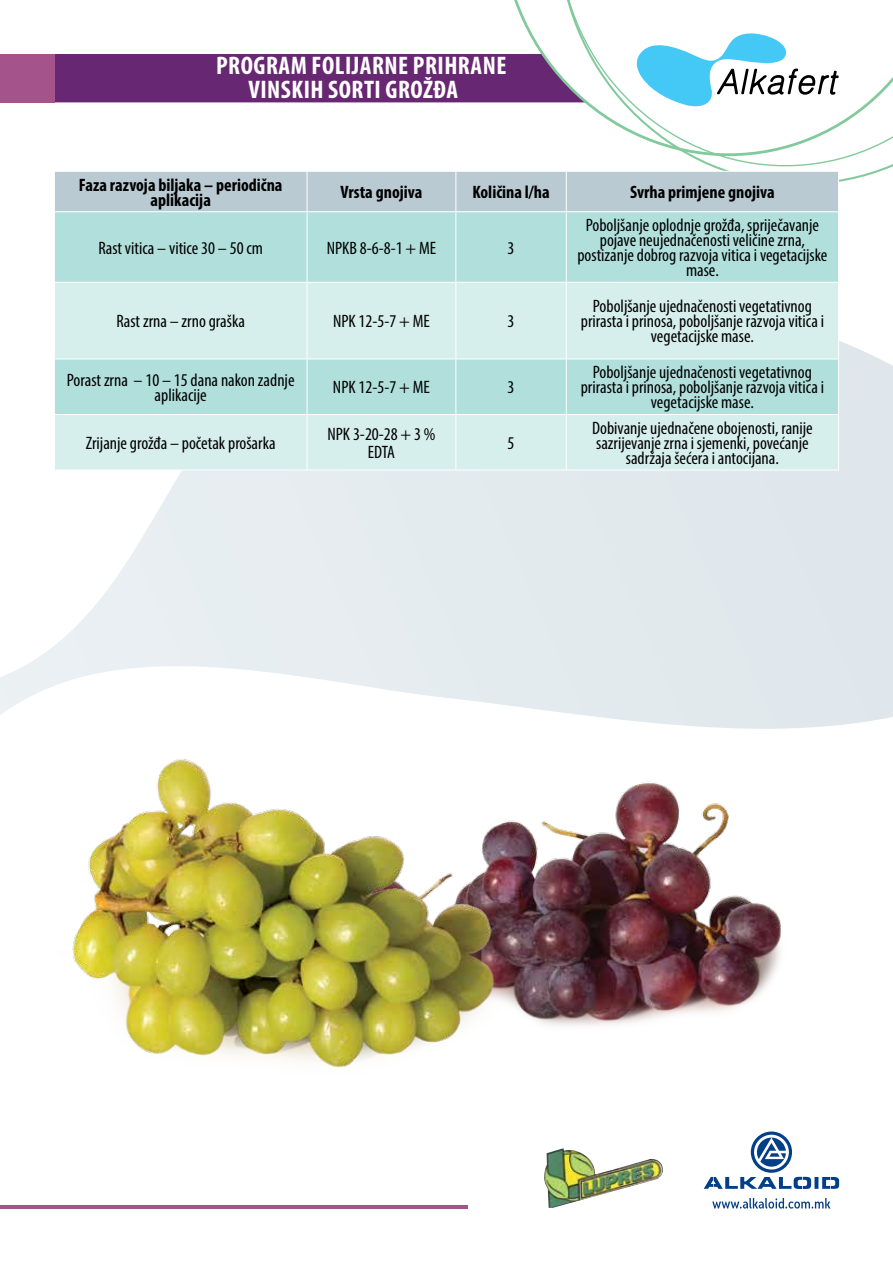
<style>
.page{position:relative;width:893px;height:1263px;background:#fff}
.page>*{position:absolute;margin:0;border:0;box-sizing:border-box;transform-origin:0 0}
.t1{font:700 condensed 25.5px/24px "Myriad Pro";letter-spacing:.02em;color:#fff}
.t2{font:condensed 18px/15px "Myriad Pro";color:#000;text-align:center}
.t3{font:700 condensed 18px/15px "Myriad Pro";color:#000;text-align:center}
</style>
<div class="page">
<div style="left:171px;top:471px;width:235px;height:17px;background:#e7edf1"></div>
<img style="left:537px;top:782px;width:244px;height:244px">
<div style="left:54px;top:54px;width:443px;height:48px;background:#682772"></div>
<svg style="left:497px;top:0;width:396px;height:182px"></svg>
<div style="left:0;top:54px;width:54px;height:48px;background:#a4548a"></div>
<hr style="left:0;top:1205px;width:468px;height:4px;background:#a4548a">
<div style="left:55px;top:172px;width:783px;height:39px;background:#bacad3"></div>
<div style="left:55px;top:212px;width:783px;height:70px;background:#b0dfdc"></div>
<svg style="left:55px;top:283px;width:783px;height:187px;background:#cbe9e7"></svg>
<hr style="left:456px;top:171px;width:110px;height:1px;background:#fff">
<hr style="left:566px;top:171px;width:273px;height:1px;background:#fff">
<hr style="left:307px;top:172px;width:1px;height:39px;background:#fff">
<hr style="left:455px;top:172px;width:1px;height:39px;background:#fff">
<hr style="left:566px;top:172px;width:1px;height:39px;background:#fff">
<hr style="left:838px;top:172px;width:1px;height:39px;background:#fff">
<hr style="left:307px;top:212px;width:1px;height:70px;background:#fff">
<hr style="left:455px;top:212px;width:1px;height:70px;background:#fff">
<hr style="left:566px;top:212px;width:1px;height:70px;background:#fff">
<hr style="left:307px;top:283px;width:1px;height:76px;background:#fff">
<hr style="left:455px;top:283px;width:1px;height:76px;background:#fff">
<hr style="left:566px;top:283px;width:1px;height:76px;background:#fff">
<hr style="left:54px;top:359px;width:253px;height:1px;background:#fff">
<hr style="left:307px;top:359px;width:149px;height:1px;background:#fff">
<hr style="left:456px;top:359px;width:110px;height:1px;background:#fff">
<hr style="left:566px;top:359px;width:273px;height:1px;background:#fff">
<hr style="left:307px;top:359px;width:1px;height:55px;background:#fff">
<hr style="left:455px;top:359px;width:1px;height:55px;background:#fff">
<hr style="left:566px;top:359px;width:1px;height:55px;background:#fff">
<hr style="left:54px;top:414px;width:253px;height:1px;background:#fff">
<hr style="left:307px;top:414px;width:149px;height:1px;background:#fff">
<hr style="left:456px;top:414px;width:110px;height:1px;background:#fff">
<hr style="left:566px;top:414px;width:273px;height:1px;background:#fff">
<hr style="left:307px;top:415px;width:1px;height:55px;background:#fff">
<hr style="left:455px;top:415px;width:1px;height:55px;background:#fff">
<hr style="left:566px;top:415px;width:1px;height:55px;background:#fff">
<img style="left:72px;top:759px;width:465px;height:309px">
<svg style="left:634px;top:33px;width:206px;height:77px"></svg>
<svg style="left:712px;top:1198px;width:118px;height:10px"></svg>
<svg style="left:704px;top:1131px;width:135px;height:58px"></svg>
<img style="left:544px;top:1148px;width:119px;height:60px">
<h1 class="t1" style="left:248px;top:53px;width:259px;text-indent:-32px">Program folijarne prihrane<br>VINSKIH SORTI GROŽĐA</h1>
<p class="t3" style="left:79px;top:177px;width:205px">Faza razvoja biljaka – periodična aplikacija</p>
<p class="t3" style="left:341px;top:184px;width:83px">Vrsta gnojiva</p>
<p class="t3" style="left:472px;top:184px;width:79px">Količina l/ha</p>
<p class="t3" style="left:630px;top:184px;width:146px">Svrha primjene gnojiva</p>
<p class="t2" style="left:98px;top:240px;width:166px">Rast vitica – vitice 30 – 50 cm</p>
<p class="t2" style="left:327px;top:240px;width:111px">NPKB 8-6-8-1 + МЕ</p>
<p class="t2" style="left:508px;top:240px;width:8px">3</p>
<p class="t2" style="left:577px;top:218px;width:252px">Poboljšanje oplodnje grožđa, spriječavanje pojave neujednačenosti veličine zrna, postizanje dobrog razvoja vitica i vegetacijske mase.</p>
<p class="t2" style="left:116px;top:314px;width:130px">Rast zrna – zrno graška</p>
<p class="t2" style="left:333px;top:314px;width:98px">NPK 12-5-7 + МЕ</p>
<p class="t2" style="left:508px;top:314px;width:8px">3</p>
<p class="t2" style="left:67px;top:372px;width:229px">Porast zrna – 10 – 15 dana nakon zadnje aplikacije</p>
<p class="t2" style="left:333px;top:380px;width:98px">NPK 12-5-7 + МЕ</p>
<p class="t2" style="left:508px;top:380px;width:8px">3</p>
<p class="t2" style="left:86px;top:435px;width:191px">Zrijanje grožđa – početak prošarka</p>
<p class="t2" style="left:327px;top:425px;width:110px;line-height:18px">NPK 3-20-28 + 3 %<br>EDTA</p>
<p class="t2" style="left:508px;top:435px;width:8px">5</p>
<p class="t2" style="left:581px;top:299px;width:245px">Poboljšanje ujednačenosti vegetativnog prirasta i prinosa, poboljšanje razvoja vitica i vegetacijske mase.</p>
<p class="t2" style="left:581px;top:365px;width:245px">Poboljšanje ujednačenosti vegetativnog prirasta i prinosa, poboljšanje razvoja vitica i vegetacijske mase.</p>
<p class="t2" style="left:592px;top:420px;width:222px">Dobivanje ujednačene obojenosti, ranije sazrijevanje zrna i sjemenki, povećanje sadržaja šećera i antocijana.</p>
</div>
